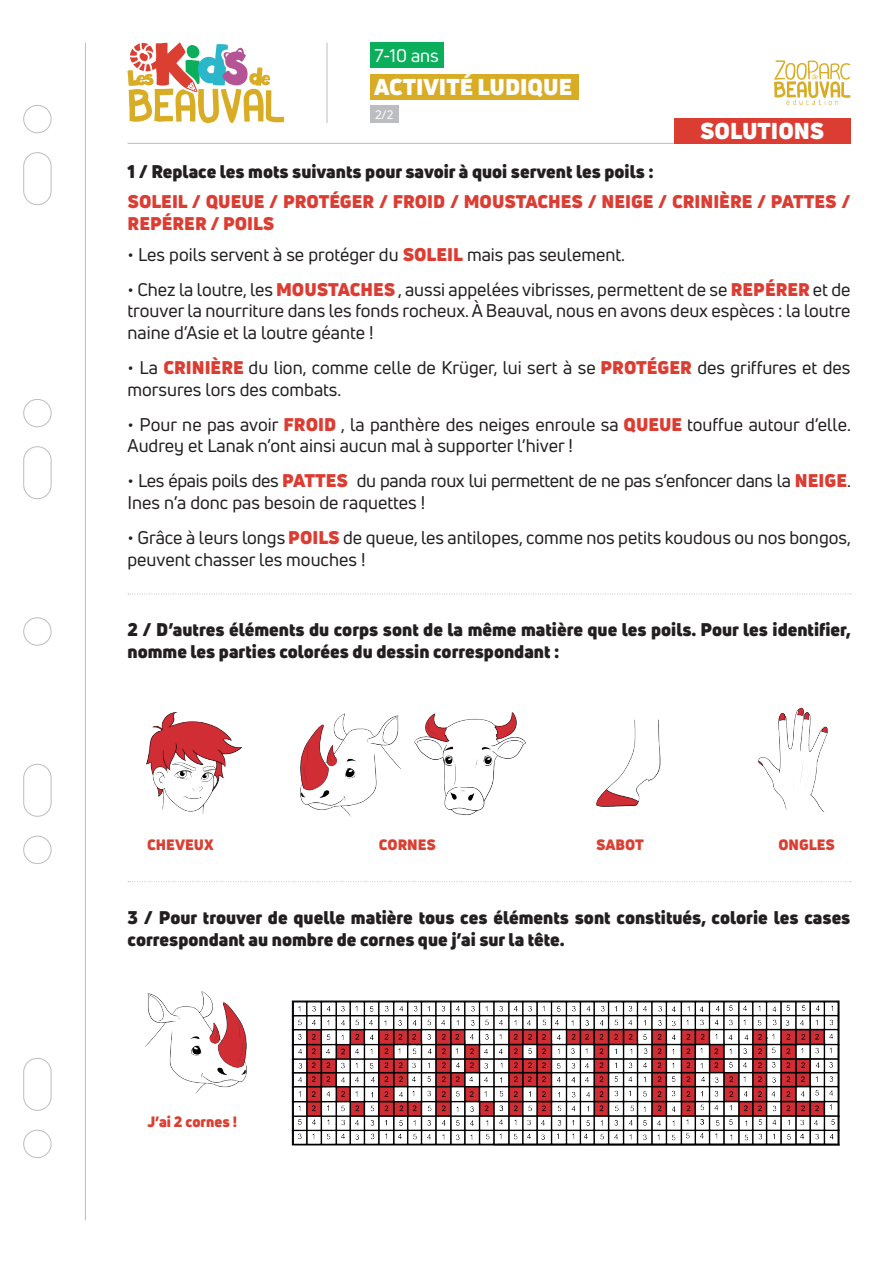
<style>
.page{position:relative;width:893px;height:1263px;background:#fff}
.page>*{position:absolute;margin:0;border:0;box-sizing:border-box;transform-origin:0 0}
.t1{font:900 22.5px "Uni Neue";color:#fff}
.t2{font:18px/21.6px "Uni Neue";color:#231f20}
.t3{font:900 18px/21.6px "Uni Neue";color:#231f20}
.t4{font:18px/21.6px "Uni Neue";letter-spacing:-.02em;color:#231f20}
.t5{font:900 18px/21.6px "Uni Neue";color:#dc3d33}
.t6{font:18px "Uni Neue";color:#fff}
.t7{font:900 14.7px "Uni Neue";color:#db3f32}
.t8{font:12px "Uni Neue";color:#fff}
.s1{font-weight:900;color:#dc3d33}
</style>
<div class="page">
<hr style="left:85px;top:43px;width:1px;height:1177px;background:#bcbdc0">
<div style="left:23px;top:105px;width:28px;height:28px;border:1px solid #bcbdc0;border-radius:50%"></div>
<div style="left:23px;top:1130px;width:28px;height:28px;border:1px solid #bcbdc0;border-radius:50%"></div>
<div style="left:23px;top:399px;width:28px;height:28px;border:1px solid #bcbdc0;border-radius:50%"></div>
<div style="left:23px;top:617px;width:28px;height:28px;border:1px solid #bcbdc0;border-radius:50%"></div>
<div style="left:23px;top:836px;width:28px;height:28px;border:1px solid #bcbdc0;border-radius:50%"></div>
<div style="left:23px;top:152px;width:28px;height:53px;border:1px solid #bcbdc0;border-radius:14px"></div>
<div style="left:23px;top:1058px;width:28px;height:53px;border:1px solid #bcbdc0;border-radius:14px"></div>
<div style="left:23px;top:446px;width:28px;height:53px;border:1px solid #bcbdc0;border-radius:14px"></div>
<div style="left:23px;top:764px;width:28px;height:53px;border:1px solid #bcbdc0;border-radius:14px"></div>
<svg style="left:128px;top:43px;width:156px;height:80px"></svg>
<hr style="left:327px;top:43px;width:1px;height:80px;background:#bcbdc0">
<hr style="left:128px;top:143px;width:722px;height:1px;background:#bcbdc0">
<svg style="left:774px;top:60px;width:76px;height:45px"></svg>
<div style="left:370px;top:106px;width:28px;height:17px;background:#bcbdc0"></div>
<div style="left:370px;top:43px;width:73px;height:25px;background:#0bae5a"></div>
<div style="left:674px;top:118px;width:176px;height:26px;background:#dc3d33"></div>
<img style="left:291px;top:1000px;width:549px;height:146px">
<svg style="left:128px;top:594px;width:723px;height:1px"></svg>
<svg style="left:128px;top:881px;width:723px;height:1px"></svg>
<img style="left:146px;top:712px;width:96px;height:102px">
<img style="left:300px;top:713px;width:101px;height:104px">
<img style="left:145px;top:991px;width:102px;height:103px">
<img style="left:414px;top:712px;width:111px;height:103px">
<img style="left:596px;top:719px;width:65px;height:88px">
<img style="left:758px;top:707px;width:70px;height:106px">
<div style="left:370px;top:74px;width:208px;height:25px;background:#d9ac25"></div>
<p class="t6" style="left:375px;top:44px;width:66px">7-10 ans</p>
<p class="t1" style="left:374px;top:71px;width:200px">ACTIVITÉ LUDIQUE</p>
<p class="t8" style="left:375px;top:107px;width:20px">2/2</p>
<p class="t1" style="left:700px;top:116px;width:126px">SOLUTIONS</p>
<p class="t3" style="left:128px;top:160px;width:528px">1 / Replace les mots suivants pour savoir à quoi servent les poils :</p>
<p class="t5" style="left:128px;top:191px;width:724px">SOLEIL / QUEUE / PROTÉGER / FROID / MOUSTACHES / NEIGE / CRINIÈRE / PATTES /<br>REPÉRER / POILS</p>
<p class="t2" style="left:128px;top:243px;width:499px">• Les poils servent à se protéger du <span class="s1">SOLEIL</span> mais pas seulement.</p>
<p class="t2" style="left:128px;top:278px;width:724px;text-align:justify">• Chez la loutre, les <span class="s1">MOUSTACHES</span> , aussi appelées vibrisses, permettent de se <span class="s1">REPÉRER</span> et de trouver la nourriture dans les fonds rocheux. À Beauval, nous en avons deux espèces : la loutre naine d’Asie et la loutre géante !</p>
<p class="t2" style="left:128px;top:356px;width:724px">• La <span class="s1">CRINIÈRE</span> du lion, comme celle de Krüger, lui sert à se <span class="s1">PROTÉGER</span> des griffures et des morsures lors des combats.</p>
<p class="t2" style="left:128px;top:413px;width:725px">• Pour ne pas avoir <span class="s1">FROID</span> , la panthère des neiges enroule sa <span class="s1">QUEUE</span> touffue autour d’elle.<br>Audrey et Lanak n’ont ainsi aucun mal à supporter l’hiver !</p>
<p class="t4" style="left:128px;top:470px;width:725px">• Les épais poils des <span class="s1">PATTES</span> du panda roux lui permettent de ne pas s’enfoncer dans la <span class="s1">NEIGE</span>.<br>Ines n’a donc pas besoin de raquettes !</p>
<p class="t2" style="left:128px;top:527px;width:725px">• Grâce à leurs longs <span class="s1">POILS</span> de queue, les antilopes, comme nos petits koudous ou nos bongos, peuvent chasser les mouches !</p>
<p class="t3" style="left:128px;top:619px;width:725px">2 / D’autres éléments du corps sont de la même matière que les poils. Pour les identifier, nomme les parties colorées du dessin correspondant :</p>
<p class="t7" style="left:147px;top:834px;width:68px">CHEVEUX</p>
<p class="t7" style="left:379px;top:834px;width:59px">CORNES</p>
<p class="t7" style="left:596px;top:834px;width:49px">SABOT</p>
<p class="t7" style="left:778px;top:834px;width:58px">ONGLES</p>
<p class="t3" style="left:128px;top:907px;width:724px">3 / Pour trouver de quelle matière tous ces éléments sont constitués, colorie les cases correspondant au nombre de cornes que j’ai sur la tête.</p>
<p class="t7" style="left:147px;top:1112px;width:91px">J’ai 2 cornes !</p>
</div>
